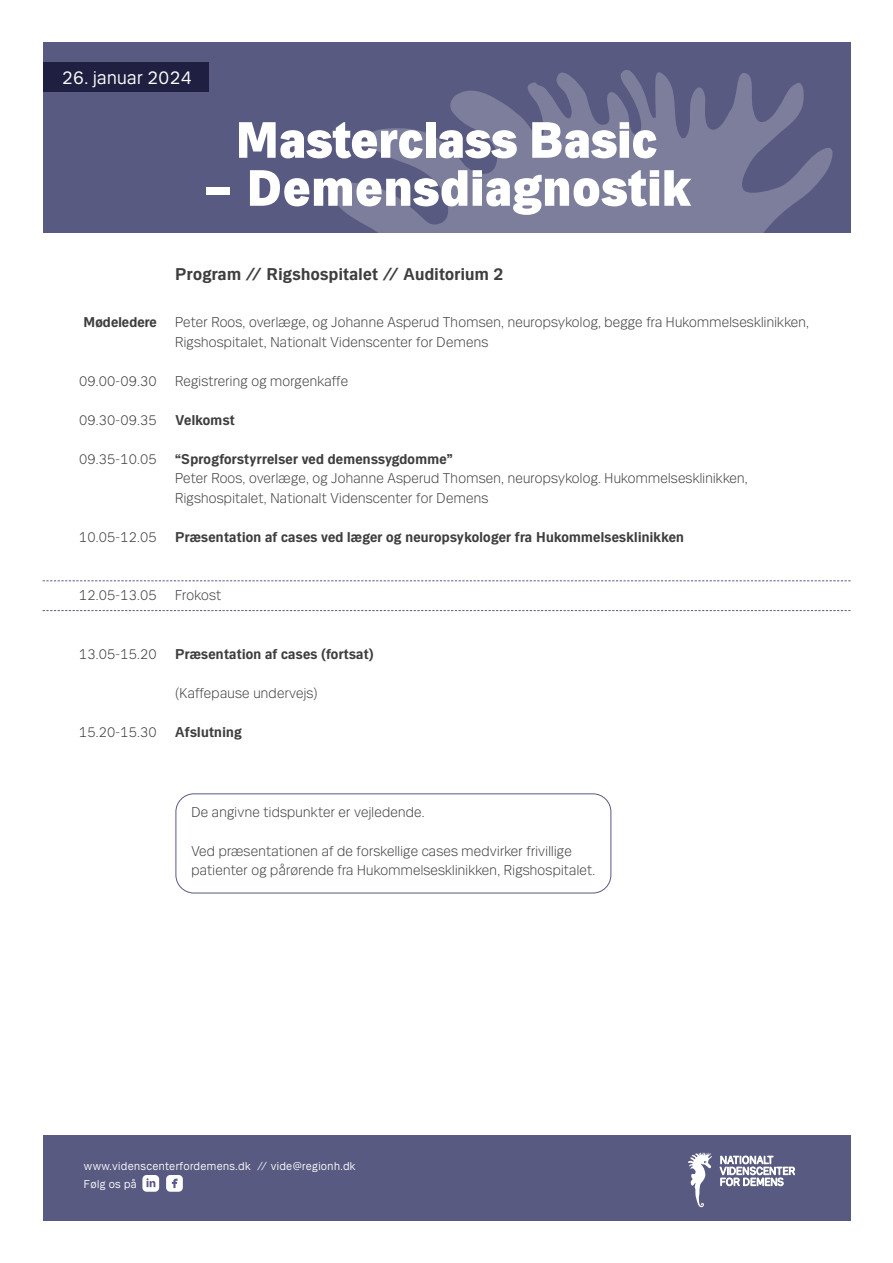
<style>
.page{position:relative;width:893px;height:1263px;background:#fff}
.page>*{position:absolute;margin:0;border:0;box-sizing:border-box;transform-origin:0 0}
.H2_OVERSKRIFTER{font:54px "Mari Poster";letter-spacing:.01em;color:#fff}
.H1_FAKTA_TOP{font:19.5px "Mari";letter-spacing:.02em;color:#fff}
.t1{font:700 18px "Mari";letter-spacing:.02em;color:#3e3e3f}
.PROGRAM{font:300 15px/19.5px "Mari";letter-spacing:.02em;color:#3e3e3f}
.PROGRAM-2{font:700 15px "Mari";letter-spacing:.02em;color:#3e3e3f}
.BRØD_BAGKANT{font:300 15px "Mari";letter-spacing:.01em;color:#3e3e3f}
.BRØD_BAGKANT-2{font:700 15px "Mari";letter-spacing:.01em;color:#3e3e3f}
.H6_Bundtekst{font:12px/18px "Mari";letter-spacing:.03em;color:#fff}
</style>
<div class="page">
<svg style="left:43px;top:580px;width:808px;height:1px"></svg>
<svg style="left:43px;top:610px;width:808px;height:1px"></svg>
<div style="left:43px;top:1135px;width:808px;height:86px;background:#595a81"></div>
<svg style="left:688px;top:1152px;width:24px;height:55px"></svg>
<svg style="left:720px;top:1156px;width:75px;height:30px"></svg>
<svg style="left:142px;top:1175px;width:17px;height:17px"></svg>
<svg style="left:166px;top:1175px;width:17px;height:17px"></svg>
<div style="left:176px;top:793px;width:435px;height:100px;border:1px solid #595a81;border-radius:18px"></div>
<div style="left:43px;top:42px;width:807px;height:191px;background:#595a81"></div>
<svg style="left:334px;top:70px;width:499px;height:163px;fill:#7d7e9c"></svg>
<div style="left:43px;top:63px;width:165px;height:29px;background:#1f1f41"></div>
<h1 class="H1_FAKTA_TOP" style="left:62px;top:65px;width:131px">26. januar 2024</h1>
<h2 class="H2_OVERSKRIFTER" style="left:236px;top:106px;width:423px">Masterclass Basic</h2>
<h2 class="H2_OVERSKRIFTER" style="left:203px;top:154px;width:489px">– Demensdiagnostik</h2>
<p class="BRØD_BAGKANT-2" style="left:83px;top:313px;width:75px">Mødeledere</p>
<p class="BRØD_BAGKANT" style="left:79px;top:371px;width:79px">09.00-09.30</p>
<p class="BRØD_BAGKANT" style="left:79px;top:410px;width:79px">09.30-09.35</p>
<p class="BRØD_BAGKANT" style="left:79px;top:449px;width:79px">09.35-10.05</p>
<p class="BRØD_BAGKANT" style="left:79px;top:527px;width:79px">10.05-12.05</p>
<p class="BRØD_BAGKANT" style="left:79px;top:586px;width:79px">12.05-13.05</p>
<p class="t1" style="left:175px;top:264px;width:330px">Program // Rigshospitalet // Auditorium 2</p>
<p class="PROGRAM" style="left:175px;top:312px;width:635px">Peter Roos, overlæge, og Johanne Asperud Thomsen, neuropsykolog, begge fra Hukommelsesklinikken,<br>Rigshospitalet, Nationalt Videnscenter for Demens</p>
<p class="PROGRAM" style="left:175px;top:370px;width:174px">Registrering og morgenkaffe</p>
<p class="PROGRAM-2" style="left:175px;top:411px;width:61px">Velkomst</p>
<p class="PROGRAM-2" style="left:175px;top:450px;width:279px">“Sprogforstyrrelser ved demenssygdomme”</p>
<p class="PROGRAM" style="left:175px;top:468px;width:574px">Peter Roos, overlæge, og Johanne Asperud Thomsen, neuropsykolog. Hukommelsesklinikken,</p>
<p class="PROGRAM" style="left:175px;top:487px;width:315px">Rigshospitalet, Nationalt Videnscenter for Demens</p>
<p class="PROGRAM-2" style="left:175px;top:528px;width:510px">Præsentation af cases ved læger og neuropsykologer fra Hukommelsesklinikken</p>
<p class="PROGRAM" style="left:175px;top:585px;width:47px">Frokost</p>
<p class="BRØD_BAGKANT" style="left:79px;top:644px;width:79px">13.05-15.20</p>
<p class="BRØD_BAGKANT" style="left:79px;top:722px;width:79px">15.20-15.30</p>
<p class="PROGRAM-2" style="left:175px;top:645px;width:200px">Præsentation af cases (fortsat)</p>
<p class="PROGRAM" style="left:175px;top:682px;width:144px">(Kaffepause undervejs)</p>
<p class="PROGRAM-2" style="left:175px;top:723px;width:68px">Afslutning</p>
<p class="PROGRAM" style="left:191px;top:802px;width:235px">De angivne tidspunkter er vejledende.</p>
<p class="PROGRAM" style="left:191px;top:841px;width:406px">Ved præsentationen af de forskellige cases medvirker frivillige patienter og pårørende fra Hukommelsesklinikken, Rigshospitalet.</p>
<h6 class="H6_Bundtekst" style="left:84px;top:1156px;width:273px">www.videnscenterfordemens.dk // vide@regionh.dk<br>Følg os på</h6>
</div>
